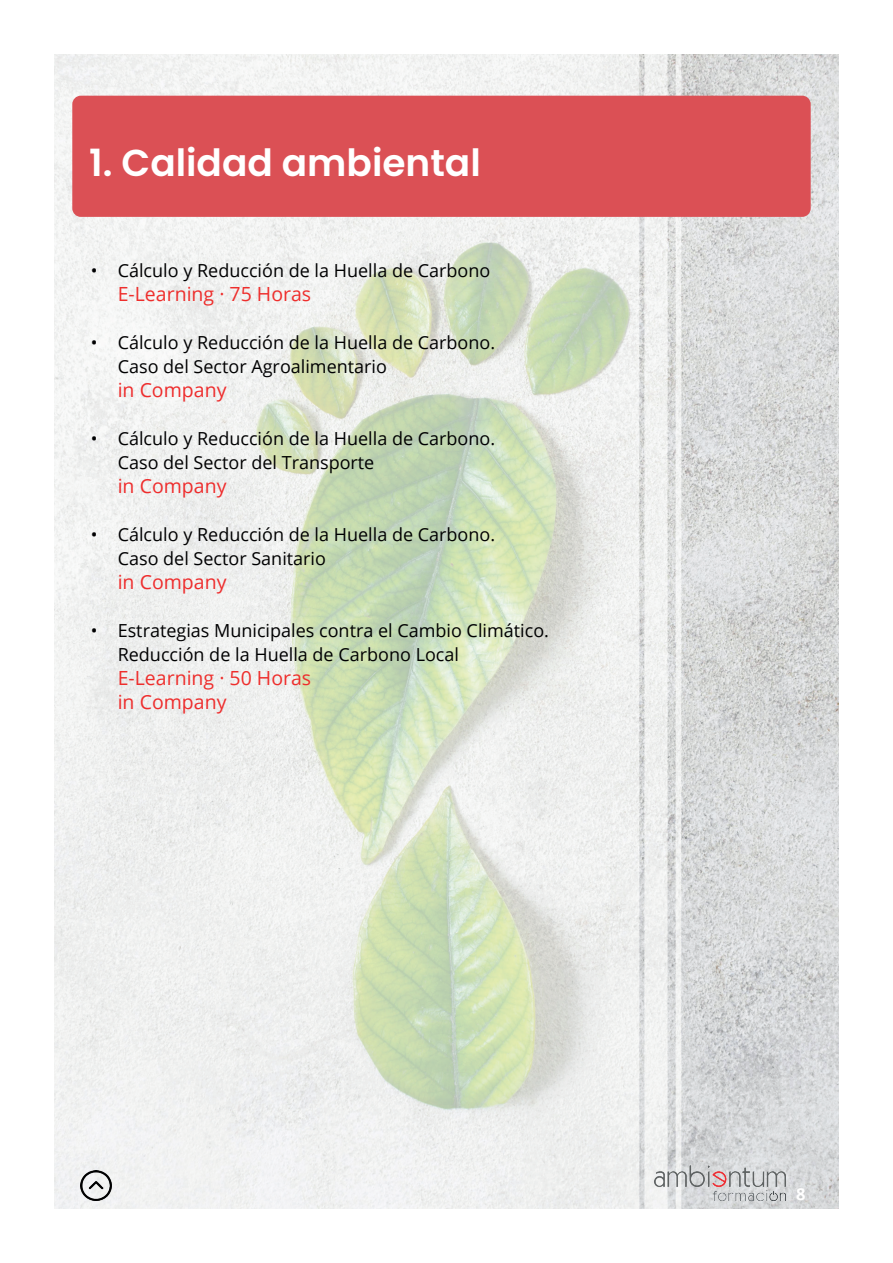
<style>
.page{position:relative;width:893px;height:1263px;background:#fff}
.page>*{position:absolute;margin:0;border:0;box-sizing:border-box;transform-origin:0 0}
.t1{font:600 37.5px "Poppins";color:#fff}
.t2{font:19.5px "Open Sans";color:#ee2e2c}
.t3{font:19.5px "Open Sans";color:#ee2d2d}
.t4{font:18px/24px "Open Sans";color:#000001}
.t5{font:700 16.5px "Open Sans";color:#fff}
</style>
<div class="page">
<img style="left:54px;top:54px;width:785px;height:1155px">
<div style="left:72px;top:96px;width:739px;height:121px;background:#db5055;border-radius:9px"></div>
<img style="left:81px;top:1170px;width:30px;height:31px">
<img style="left:655px;top:1165px;width:131px;height:35px">
<h1 class="t1" style="left:89px;top:141px;width:393px">1. Calidad ambiental</h1>
<p class="t4" style="left:91px;top:258px;width:401px">• Cálculo y Reducción de la Huella de Carbono</p>
<p class="t2" style="left:118px;top:281px;width:195px">E-Learning · 75 Horas</p>
<p class="t4" style="left:118px;top:330px;width:379px;text-indent:-27px">• Cálculo y Reducción de la Huella de Carbono.<br>Caso del Sector Agroalimentario</p>
<p class="t3" style="left:118px;top:377px;width:110px">in Company</p>
<p class="t4" style="left:118px;top:426px;width:379px;text-indent:-27px">• Cálculo y Reducción de la Huella de Carbono.<br>Caso del Sector del Transporte</p>
<p class="t3" style="left:118px;top:473px;width:110px">in Company</p>
<p class="t4" style="left:118px;top:522px;width:379px;text-indent:-27px">• Cálculo y Reducción de la Huella de Carbono.<br>Caso del Sector Sanitario</p>
<p class="t3" style="left:118px;top:569px;width:110px">in Company</p>
<p class="t4" style="left:118px;top:618px;width:433px;text-indent:-27px">• Estrategias Municipales contra el Cambio Climático.<br>Reducción de la Huella de Carbono Local</p>
<p class="t2" style="left:118px;top:665px;width:195px">E-Learning · 50 Horas</p>
<p class="t3" style="left:118px;top:689px;width:110px">in Company</p>
<p class="t5" style="left:796px;top:1183px;width:11px">8</p>
</div>
